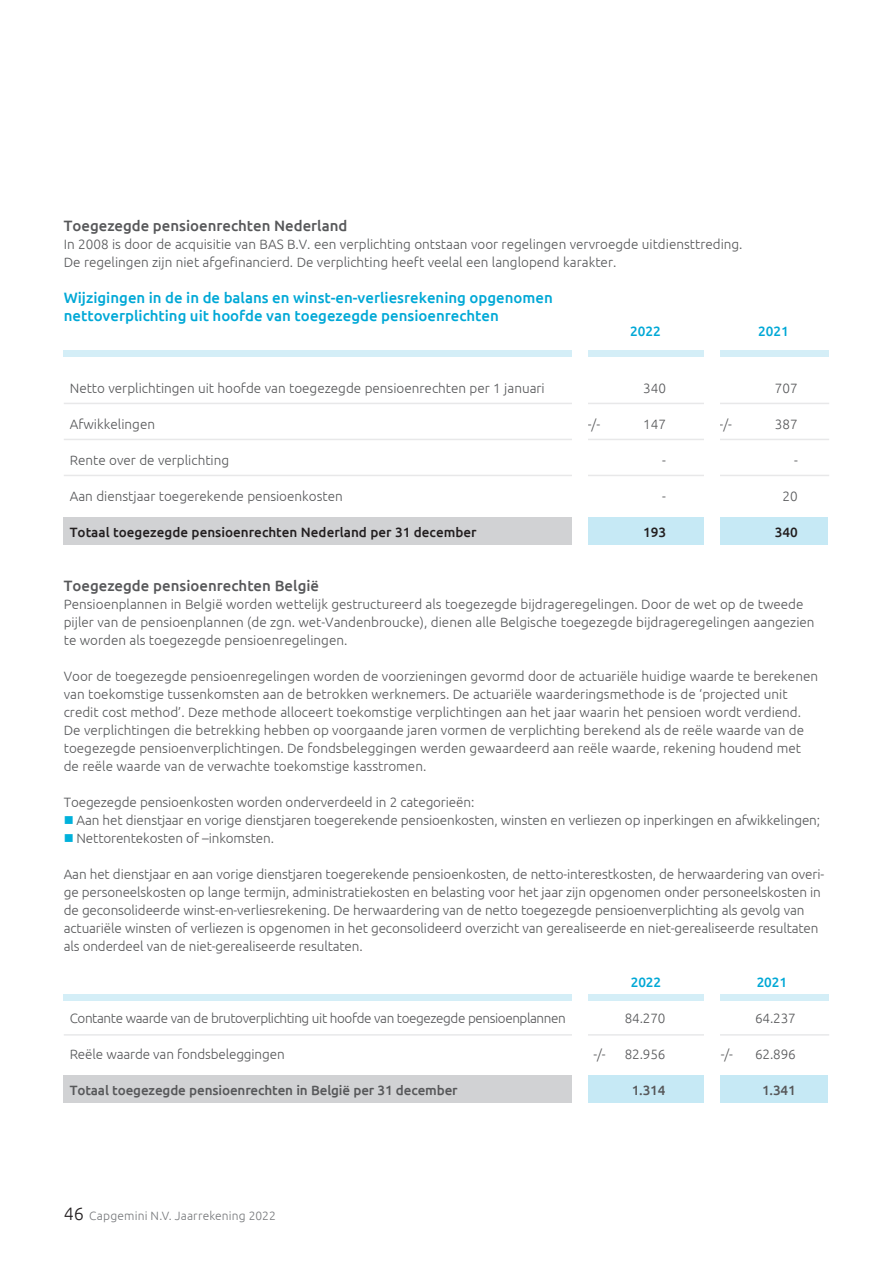
<style>
.page{position:relative;width:893px;height:1263px;background:#fff}
.page>*{position:absolute;margin:0;border:0;box-sizing:border-box;transform-origin:0 0}
.Subsubkop{font:500 15px "Ubuntu";color:#00a8d6}
.Subsubkop-2{font:500 15px "Ubuntu";color:#57585a}
.Plat{font:500 15px "Ubuntu";color:#57585a}
.Plat-2{font:300 13.5px/18px "Ubuntu";color:#57585a}
.Body-Text-Bullet-L1{font:300 13.5px "Ubuntu";color:#57585a}
.Plat-3{font:300 13.5px "Ubuntu";letter-spacing:-.03em;color:#57585a}
.Plat-4{font:500 13.5px "Ubuntu";letter-spacing:-.01em;color:#57585a}
.Body-Text-Bullet-L1-2{font:500 13.5px "Ubuntu";color:#231f20}
.Body-Text-Bullet-L1-3{font:500 13.5px "Ubuntu";color:#00a8d6}
.Plat-5{font:500 13.5px "Ubuntu";letter-spacing:-.01em;color:#00a8d6}
.t1{font:300 12px "Ubuntu";letter-spacing:.015em;color:#76787b}
.s1{color:#00b1db}
.s2{font-size:18px;color:#231f20}
</style>
<div class="page">
<div style="left:64px;top:1075px;width:515px;height:27px;background:#d1d2d4"></div>
<div style="left:579px;top:1075px;width:249px;height:27px;background:#c6e9f5"></div>
<div style="left:64px;top:517px;width:515px;height:28px;background:#d1d2d4"></div>
<div style="left:579px;top:517px;width:249px;height:28px;background:#c6e9f5"></div>
<hr style="left:64px;top:403px;width:765px;height:1px;background:#d1d2d4">
<hr style="left:64px;top:1034px;width:765px;height:1px;background:#d1d2d4">
<hr style="left:64px;top:439px;width:765px;height:1px;background:#d1d2d4">
<hr style="left:64px;top:475px;width:765px;height:1px;background:#d1d2d4">
<div style="left:64px;top:350px;width:765px;height:6px;background:#d4eef7"></div>
<div style="left:64px;top:994px;width:765px;height:6px;background:#d4eef7"></div>
<div style="left:572px;top:318px;width:16px;height:269px;background:#fff"></div>
<div style="left:572px;top:976px;width:16px;height:160px;background:#fff"></div>
<div style="left:704px;top:318px;width:15px;height:269px;background:#fff"></div>
<div style="left:704px;top:980px;width:15px;height:134px;background:#fff"></div>
<p class="Subsubkop-2" style="left:64px;top:216px;width:285px">Toegezegde pensioenrechten Nederland</p>
<p class="Plat-2" style="left:64px;top:234px;width:680px">In 2008 is door de acquisitie van BAS B.V. een verplichting ontstaan voor regelingen vervroegde uitdiensttreding.<br>De regelingen zijn niet afgefinancierd. De verplichting heeft veelal een langlopend karakter.</p>
<p class="Subsubkop" style="left:64px;top:288px;width:491px">Wijzigingen in de in de balans en winst-en-verliesrekening opgenomen</p>
<p class="Subsubkop" style="left:64px;top:306px;width:437px">nettoverplichting uit hoofde van toegezegde pensioenrechten</p>
<p class="Body-Text-Bullet-L1" style="left:70px;top:380px;width:477px">Netto verplichtingen uit hoofde van toegezegde pensioenrechten per 1 januari</p>
<p class="Body-Text-Bullet-L1" style="left:70px;top:416px;width:87px">Afwikkelingen</p>
<p class="Body-Text-Bullet-L1" style="left:70px;top:452px;width:161px">Rente over de verplichting</p>
<p class="Body-Text-Bullet-L1" style="left:70px;top:488px;width:275px">Aan dienstjaar toegerekende pensioenkosten</p>
<p class="Body-Text-Bullet-L1-2" style="left:70px;top:523px;width:408px">Totaal toegezegde pensioenrechten Nederland per 31 december</p>
<p class="Body-Text-Bullet-L1-3" style="left:630px;top:323px;width:32px">2022</p>
<p class="Body-Text-Bullet-L1-3" style="left:758px;top:323px;width:32px">2021</p>
<p class="Body-Text-Bullet-L1" style="left:643px;top:380px;width:24px">340</p>
<p class="Body-Text-Bullet-L1" style="left:588px;top:416px;width:14px">-/-</p>
<p class="Body-Text-Bullet-L1" style="left:643px;top:416px;width:24px">147</p>
<p class="Body-Text-Bullet-L1" style="left:662px;top:452px;width:5px">-</p>
<p class="Body-Text-Bullet-L1" style="left:662px;top:488px;width:5px">-</p>
<p class="Body-Text-Bullet-L1-2" style="left:643px;top:523px;width:25px">193</p>
<p class="Body-Text-Bullet-L1" style="left:775px;top:380px;width:24px">707</p>
<p class="Body-Text-Bullet-L1" style="left:719px;top:416px;width:14px">-/-</p>
<p class="Body-Text-Bullet-L1" style="left:775px;top:416px;width:24px">387</p>
<p class="Body-Text-Bullet-L1" style="left:794px;top:452px;width:5px">-</p>
<p class="Body-Text-Bullet-L1" style="left:783px;top:488px;width:17px">20</p>
<p class="Body-Text-Bullet-L1-2" style="left:775px;top:523px;width:25px">340</p>
<p class="Plat" style="left:64px;top:576px;width:257px">Toegezegde pensioenrechten België</p>
<p class="Plat-2" style="left:64px;top:594px;width:752px">Pensioenplannen in België worden wettelijk gestructureerd als toegezegde bijdrageregelingen. Door de wet op de tweede pijler van de pensioenplannen (de zgn. wet-Vandenbroucke), dienen alle Belgische toegezegde bijdrageregelingen aangezien te worden als toegezegde pensioenregelingen.</p>
<p class="Plat-2" style="left:64px;top:666px;width:756px">Voor de toegezegde pensioenregelingen worden de voorzieningen gevormd door de actuariële huidige waarde te berekenen van toekomstige tussenkomsten aan de betrokken werknemers. De actuariële waarderingsmethode is de ‘projected unit credit cost method’. Deze methode alloceert toekomstige verplichtingen aan het jaar waarin het pensioen wordt verdiend.<br>De verplichtingen die betrekking hebben op voorgaande jaren vormen de verplichting berekend als de reële waarde van de toegezegde pensioenverplichtingen. De fondsbeleggingen werden gewaardeerd aan reële waarde, rekening houdend met de reële waarde van de verwachte toekomstige kasstromen.</p>
<p class="Plat-2" style="left:64px;top:792px;width:412px">Toegezegde pensioenkosten worden onderverdeeld in 2 categorieën:</p>
<p class="Plat-2" style="left:64px;top:810px;width:758px"><span class="s1">■</span> Aan het dienstjaar en vorige dienstjaren toegerekende pensioenkosten, winsten en verliezen op inperkingen en afwikkelingen;</p>
<p class="Plat-2" style="left:64px;top:828px;width:212px"><span class="s1">■</span> Nettorentekosten of –inkomsten.</p>
<p class="Plat-2" style="left:64px;top:864px;width:762px">Aan het dienstjaar en aan vorige dienstjaren toegerekende pensioenkosten, de netto-interestkosten, de herwaardering van overi&shy;ge personeelskosten op lange termijn, administratiekosten en belasting voor het jaar zijn opgenomen onder personeelskosten in de geconsolideerde winst-en-verliesrekening. De herwaardering van de netto toegezegde pensioenverplichting als gevolg van actuariële winsten of verliezen is opgenomen in het geconsolideerd overzicht van gerealiseerde en niet-gerealiseerde resultaten als onderdeel van de niet-gerealiseerde resultaten.</p>
<p class="Plat-5" style="left:631px;top:973px;width:32px">2022</p>
<p class="Plat-5" style="left:757px;top:973px;width:32px">2021</p>
<p class="Plat-3" style="left:70px;top:1010px;width:498px">Contante waarde van de brutoverplichting uit hoofde van toegezegde pensioenplannen</p>
<p class="Plat-2" style="left:625px;top:1008px;width:42px">84.270</p>
<p class="Plat-2" style="left:755px;top:1008px;width:42px">64.237</p>
<p class="Plat-2" style="left:70px;top:1044px;width:216px">Reële waarde van fondsbeleggingen</p>
<p class="Plat-2" style="left:593px;top:1044px;width:14px">-/-</p>
<p class="Plat-2" style="left:625px;top:1044px;width:42px">82.956</p>
<p class="Plat-2" style="left:721px;top:1044px;width:14px">-/-</p>
<p class="Plat-2" style="left:755px;top:1044px;width:42px">62.896</p>
<p class="Plat-4" style="left:70px;top:1081px;width:389px">Totaal toegezegde pensioenrechten in België per 31 december</p>
<p class="Plat-4" style="left:632px;top:1081px;width:35px">1.314</p>
<p class="Plat-4" style="left:762px;top:1081px;width:35px">1.341</p>
<p class="t1" style="left:64px;top:1209px;width:214px"><span class="s2">46</span> Capgemini N.V. Jaarrekening 2022</p>
</div>
